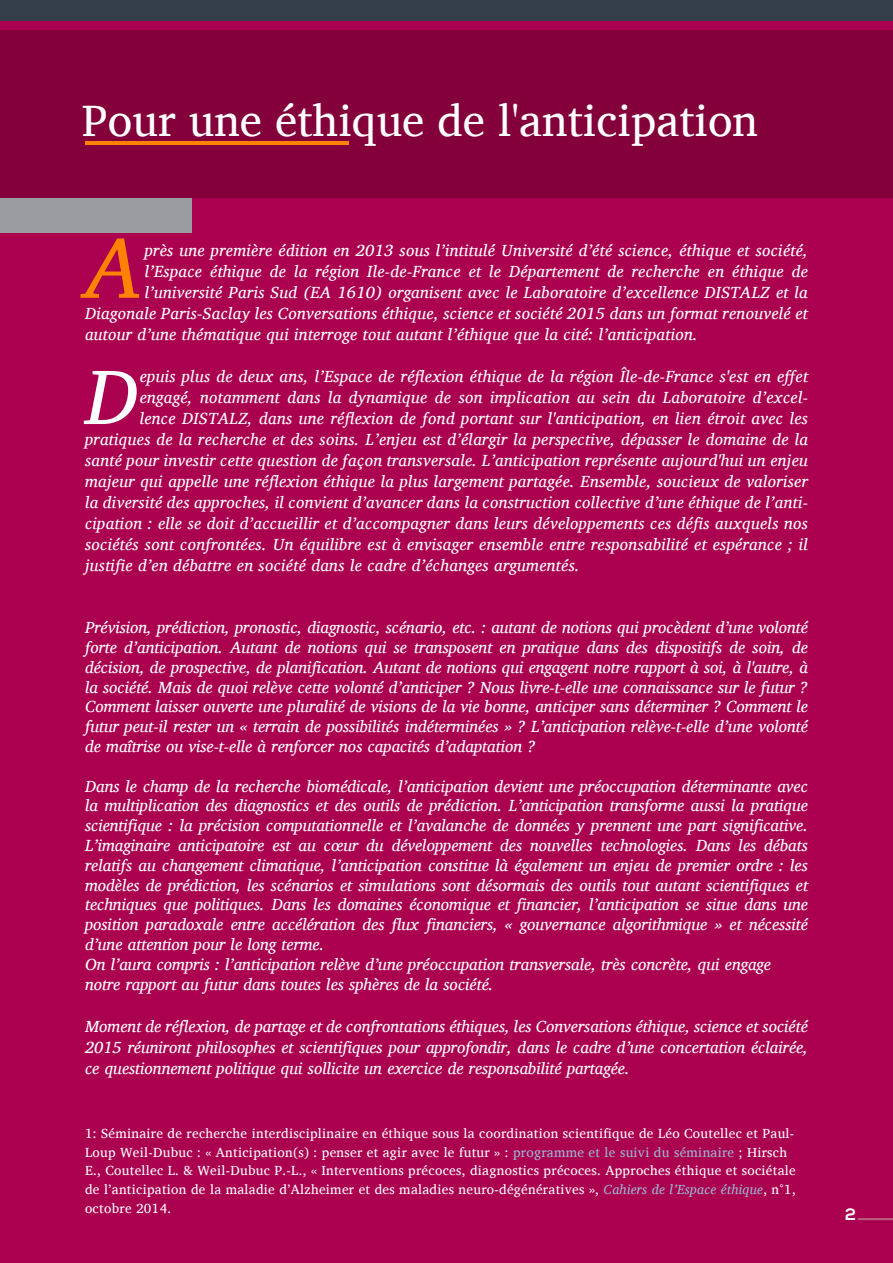
<style>
.page{position:relative;width:893px;height:1263px;background:#fff}
.page>*{position:absolute;margin:0;border:0;box-sizing:border-box;transform-origin:0 0}
.t1{font:italic 86.25px "Charis SIL";color:#ff8300}
.t2{font:italic 79.05px "Charis SIL";color:#fff}
.t3{font:45px "Charis SIL";color:#fff}
.t4{font:italic 16.5px/19.8px "Charis SIL";letter-spacing:.02em;color:#fff;text-align:justify}
.t5{font:italic 16.5px/19.8px "Charis SIL";color:#fff}
.t6{font:700 16.5px "Nexa";color:#fff}
.t7{font:13.5px/18.8px "Charis SIL";letter-spacing:.02em;color:#fff}
.s1{color:#9cb7d3}
.s2{font-style:italic;color:#9cb7d3}
</style>
<div class="page">
<div style="left:0;top:0;width:893px;height:31px;background:#333e48"></div>
<div style="left:0;top:21px;width:893px;height:1242px;background:#ab004f"></div>
<div style="left:0;top:30px;width:893px;height:168px;background:#83003b"></div>
<div style="left:0;top:198px;width:191px;height:35px;background:#9a9c9f"></div>
<hr style="left:85px;top:142px;width:264px;height:3px;background:#ff8300">
<hr style="left:858px;top:1218px;width:35px;height:2px;background:#b85f79">
<h3 class="t3" style="left:82px;top:94px;width:678px">Pour une éthique de l'anticipation</h3>
<h1 class="t1" style="left:85px;top:218px;width:60px">A</h1>
<p class="t4" style="left:145px;top:240px;width:665px">près une première édition en 2013 sous l’intitulé Université d’été science, éthique et société,</p>
<p class="t4" style="left:145px;top:261px;width:665px">l’Espace éthique de la région Ile-de-France et le Département de recherche en éthique de</p>
<p class="t4" style="left:145px;top:282px;width:665px">l’université Paris Sud (EA 1610) organisent avec le Laboratoire d’excellence DISTALZ et la</p>
<p class="t4" style="left:85px;top:303px;width:724px">Diagonale Paris-Saclay les Conversations éthique, science et société 2015 dans un format renouvelé et</p>
<p class="t4" style="left:85px;top:324px;width:614px">autour d’une thématique qui interroge tout autant l’éthique que la cité: l’anticipation.</p>
<h2 class="t2" style="left:85px;top:350px;width:55px">D</h2>
<p class="t4" style="left:140px;top:366px;width:670px">epuis plus de deux ans, l’Espace de réflexion éthique de la région Île-de-France s'est en effet</p>
<p class="t4" style="left:140px;top:387px;width:670px">engagé, notamment dans la dynamique de son implication au sein du Laboratoire d’excel-</p>
<p class="t4" style="left:140px;top:408px;width:670px">lence DISTALZ, dans une réflexion de fond portant sur l'anticipation, en lien étroit avec les</p>
<p class="t4" style="left:85px;top:429px;width:724px">pratiques de la recherche et des soins. L’enjeu est d’élargir la perspective, dépasser le domaine de la</p>
<p class="t4" style="left:85px;top:450px;width:724px">santé pour investir cette question de façon transversale. L’anticipation représente aujourd'hui un enjeu</p>
<p class="t4" style="left:85px;top:471px;width:724px">majeur qui appelle une réflexion éthique la plus largement partagée. Ensemble, soucieux de valoriser</p>
<p class="t4" style="left:85px;top:492px;width:724px">la diversité des approches, il convient d’avancer dans la construction collective d’une éthique de l’anti-</p>
<p class="t4" style="left:85px;top:513px;width:724px">cipation : elle se doit d’accueillir et d’accompagner dans leurs développements ces défis auxquels nos</p>
<p class="t4" style="left:85px;top:534px;width:724px">sociétés sont confrontées. Un équilibre est à envisager ensemble entre responsabilité et espérance ; il</p>
<p class="t4" style="left:85px;top:555px;width:496px">justifie d’en débattre en société dans le cadre d’échanges argumentés.</p>
<p class="t4" style="left:85px;top:617px;width:724px">Prévision, prédiction, pronostic, diagnostic, scénario, etc. : autant de notions qui procèdent d’une volonté forte d’anticipation. Autant de notions qui se transposent en pratique dans des dispositifs de soin, de décision, de prospective, de planification. Autant de notions qui engagent notre rapport à soi, à l'autre, à la société. Mais de quoi relève cette volonté d’anticiper ? Nous livre-t-elle une connaissance sur le futur ?<br>Comment laisser ouverte une pluralité de visions de la vie bonne, anticiper sans déterminer ? Comment le futur peut-il rester un « terrain de possibilités indéterminées » ? L’anticipation relève-t-elle d’une volonté de maîtrise ou vise-t-elle à renforcer nos capacités d’adaptation ?</p>
<p class="t5" style="left:85px;top:776px;width:724px">Dans le champ de la recherche biomédicale, l’anticipation devient une préoccupation déterminante avec la multiplication des diagnostics et des outils de prédiction. L’anticipation transforme aussi la pratique scientifique : la précision computationnelle et l’avalanche de données y prennent une part significative.<br>L’imaginaire anticipatoire est au cœur du développement des nouvelles technologies. Dans les débats relatifs au changement climatique, l’anticipation constitue là également un enjeu de premier ordre : les modèles de prédiction, les scénarios et simulations sont désormais des outils tout autant scientifiques et techniques que politiques. Dans les domaines économique et financier, l’anticipation se situe dans une position paradoxale entre accélération des flux financiers, « gouvernance algorithmique » et nécessité d’une attention pour le long terme.<br>On l’aura compris : l’anticipation relève d’une préoccupation transversale, très concrète, qui engage notre rapport au futur dans toutes les sphères de la société.</p>
<p class="t4" style="left:85px;top:1015px;width:724px;line-height:21px">Moment de réflexion, de partage et de confrontations éthiques, les Conversations éthique, science et société 2015 réuniront philosophes et scientifiques pour approfondir, dans le cadre d’une concertation éclairée, ce questionnement politique qui sollicite un exercice de responsabilité partagée.</p>
<p class="t7" style="left:85px;top:1124px;width:712px">1: Séminaire de recherche interdisciplinaire en éthique sous la coordination scientifique de Léo Coutellec et Paul-Loup Weil-Dubuc : « Anticipation(s) : penser et agir avec le futur » : <span class="s1">programme et le suivi du séminaire</span> ; Hirsch E., Coutellec L. &amp; Weil-Dubuc P.-L., « Interventions précoces, diagnostics précoces. Approches éthique et sociétale de l’anticipation de la maladie d’Alzheimer et des maladies neuro-dégénératives », <span class="s2">Cahiers de l’Espace éthique</span>, n°1, octobre 2014.</p>
<p class="t6" style="left:845px;top:1205px;width:12px">2</p>
</div>
